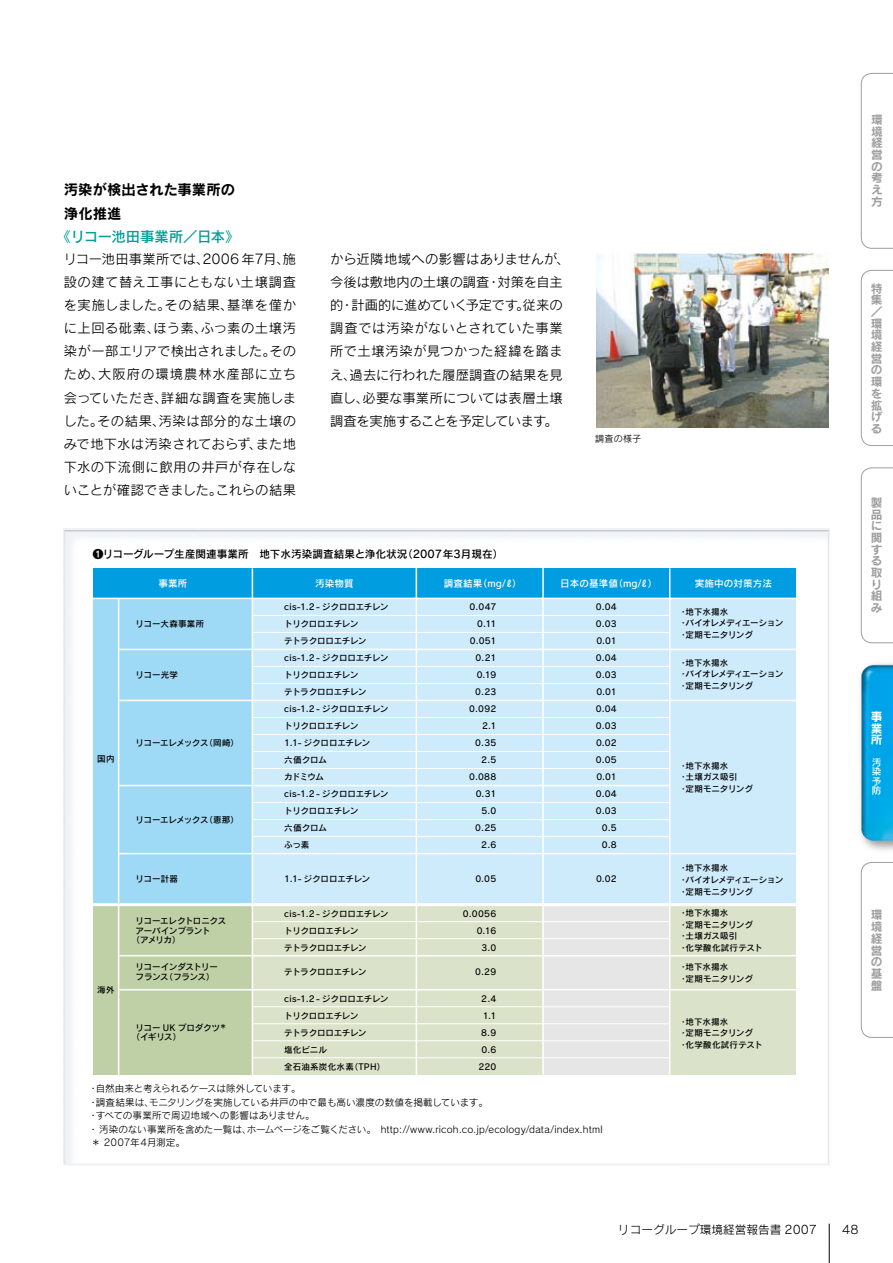
<style>
.page{position:relative;width:893px;height:1263px;background:#fff}
.page>*{position:absolute;margin:0;border:0;box-sizing:border-box;transform-origin:0 0}
.t1{font:14.4px/23.1px "Rodin Pro B";letter-spacing:.005em;color:#000}
.t2{font:14.4px "Rodin Pro DB";letter-spacing:-.02em;color:#009e96}
.t3{font:13.35px/23.1px "Rodin Pro M";letter-spacing:.005em;color:#000;text-align:justify}
.t4{font:11.7px/11.7px "Rodin Pro B";color:#9f9fa0;text-align:justify}
.t5{font:11.7px "Rodin Pro M";color:#000}
.t6{font:11.7px/12px "Rodin Pro B";color:#fff}
.t7{font:10.65px "Rodin Pro DB 90 pv RKSJ H";color:#000}
.t8{font:9.6px/13.5px "Rodin Pro M 90 pv RKSJ H";letter-spacing:-.005em;color:#000}
.t9{font:9.6px "Rodin Pro DB 90 pv RKSJ H";letter-spacing:.01em;color:#fff}
.t10{font:9.6px/9.6px "Rodin Pro DB";color:#fff;text-align:justify}
.t11{font:9px "Rodin Pro M";letter-spacing:.02em;color:#000}
.t12{font:8.55px/17.1px "Rodin Pro DB 90 pv RKSJ H";letter-spacing:-.015em;color:#000}
.t13{font:8.55px/17.1px "Rodin Pro DB 90 pv RKSJ H";letter-spacing:.025em;color:#000;text-align:right}
.t14{font:8.55px/17.1px "Rodin Pro DB 90 pv RKSJ H";letter-spacing:.03em;color:#000;text-align:right}
.t15{font:8.55px/11.7px "Rodin Pro DB 90 pv RKSJ H";letter-spacing:.015em;color:#000}
.t16{font:8.55px "Rodin Pro DB 90 pv RKSJ H";letter-spacing:-.035em;color:#000}
.t17{font:8.55px/11.7px "Rodin Pro DB 90 pv RKSJ H";letter-spacing:.01em;color:#000}
.t18{font:8.55px/9.6px "Rodin Pro DB 90 pv RKSJ H";letter-spacing:-.04em;color:#000}
.t19{font:8.55px "Rodin Pro DB 90 pv RKSJ H";letter-spacing:.035em;color:#000}
</style>
<div class="page">
<hr style="left:829px;top:1224px;width:1px;height:39px;background:#000">
<div style="left:856px;top:660px;width:37px;height:194px;background:#000;opacity:.4"></div>
<img style="left:861px;top:665px;width:32px;height:176px">
<svg style="left:861px;top:467px;width:32px;height:176px"></svg>
<svg style="left:861px;top:862px;width:32px;height:176px"></svg>
<svg style="left:861px;top:73px;width:32px;height:176px"></svg>
<svg style="left:861px;top:270px;width:32px;height:176px"></svg>
<svg style="left:64px;top:530px;width:765px;height:635px"></svg>
<div style="left:93px;top:598px;width:160px;height:477px;background:#9ed9f6"></div>
<div style="left:93px;top:905px;width:160px;height:170px;background:#bfd0a7"></div>
<div style="left:252px;top:598px;width:544px;height:477px;background:#ceebfb"></div>
<div style="left:252px;top:905px;width:544px;height:170px;background:#dae3c9"></div>
<div style="left:93px;top:568px;width:703px;height:31px;background:#009de1"></div>
<hr style="left:252px;top:568px;width:1px;height:509px;background:#fff">
<hr style="left:118px;top:599px;width:1px;height:478px;background:#fff">
<div style="left:543px;top:904px;width:127px;height:171px;background:#e6e6e6"></div>
<hr style="left:542px;top:566px;width:2px;height:514px;background:#fff">
<hr style="left:416px;top:566px;width:1px;height:514px;background:#fff">
<hr style="left:669px;top:568px;width:1px;height:510px;background:#fff">
<hr style="left:93px;top:598px;width:703px;height:1px;background:#fff">
<hr style="left:252px;top:615px;width:418px;height:1px;background:#fff">
<hr style="left:252px;top:632px;width:418px;height:1px;background:#fff">
<hr style="left:252px;top:666px;width:418px;height:1px;background:#fff">
<hr style="left:252px;top:683px;width:418px;height:1px;background:#fff">
<hr style="left:252px;top:717px;width:418px;height:1px;background:#fff">
<hr style="left:252px;top:734px;width:418px;height:1px;background:#fff">
<hr style="left:252px;top:751px;width:418px;height:1px;background:#fff">
<hr style="left:252px;top:768px;width:418px;height:1px;background:#fff">
<hr style="left:252px;top:802px;width:418px;height:1px;background:#fff">
<hr style="left:252px;top:819px;width:418px;height:1px;background:#fff">
<hr style="left:252px;top:836px;width:418px;height:1px;background:#fff">
<hr style="left:91px;top:903px;width:707px;height:3px;background:#fff">
<hr style="left:252px;top:921px;width:418px;height:1px;background:#fff">
<hr style="left:252px;top:938px;width:418px;height:1px;background:#fff">
<hr style="left:252px;top:1006px;width:418px;height:1px;background:#fff">
<hr style="left:252px;top:1023px;width:418px;height:1px;background:#fff">
<hr style="left:252px;top:1040px;width:418px;height:1px;background:#fff">
<hr style="left:252px;top:1057px;width:418px;height:1px;background:#fff">
<hr style="left:119px;top:649px;width:677px;height:1px;background:#fff">
<hr style="left:119px;top:700px;width:677px;height:1px;background:#fff">
<hr style="left:119px;top:785px;width:551px;height:1px;background:#fff">
<hr style="left:119px;top:853px;width:677px;height:1px;background:#fff">
<hr style="left:119px;top:955px;width:677px;height:1px;background:#fff">
<hr style="left:119px;top:989px;width:677px;height:1px;background:#fff">
<img style="left:597px;top:254px;width:232px;height:174px">
<h1 class="t1" style="left:64px;top:178px;width:173px">汚染が検出された事業所の浄化推進</h1>
<h1 class="t2" style="left:57px;top:227px;width:184px">《リコー池田事業所／日本》</h1>
<h2 class="t3" style="left:64px;top:247px;width:234px">リコー池田事業所では、2006 年7月、施設の建て替え工事にともない土壌調査を実施しました。その結果、基準を僅かに上回る砒素、ほう素、ふっ素の土壌汚染が一部エリアで検出されました。そのため、大阪府の環境農林水産部に立ち会っていただき、詳細な調査を実施しました。その結果、汚染は部分的な土壌のみで地下水は汚染されておらず、また地下水の下流側に飲用の井戸が存在しないことが確認できました。これらの結果</h2>
<h2 class="t3" style="left:330px;top:247px;width:241px;text-align:left">から近隣地域への影響はありませんが、今後は敷地内の土壌の調査・対策を自主的・計画的に進めていく予定です。従来の調査では汚染がないとされていた事業所で土壌汚染が見つかった経緯を踏まえ、過去に行われた履歴調査の結果を見直し、必要な事業所については表層土壌調査を実施することを予定しています。</h2>
<p class="t11" style="left:595px;top:433px;width:47px">調査の様子</p>
<p class="t7" style="left:93px;top:547px;width:412px">❶リコーグループ生産関連事業所　地下水汚染調査結果と浄化状況（2007年3月現在）</p>
<p class="t9" style="left:158px;top:577px;width:30px">事業所</p>
<p class="t9" style="left:315px;top:577px;width:40px">汚染物質</p>
<p class="t9" style="left:444px;top:577px;width:79px">調査結果（mg/ℓ）</p>
<p class="t9" style="left:560px;top:577px;width:98px">日本の基準値（mg/ℓ）</p>
<p class="t9" style="left:695px;top:577px;width:79px">実施中の対策方法</p>
<p class="t12" style="left:284px;top:598px;width:106px">cis-1.2 - ジクロロエチレントリクロロエチレン<br>テトラクロロエチレンcis-1.2 - ジクロロエチレントリクロロエチレン<br>テトラクロロエチレンcis-1.2 - ジクロロエチレントリクロロエチレン<br>1.1- ジクロロエチレン<br>六価クロム<br>カドミウム<br>cis-1.2 - ジクロロエチレントリクロロエチレン<br>六価クロム<br>ふっ素</p>
<p class="t12" style="left:284px;top:870px;width:87px">1.1- ジクロロエチレン</p>
<p class="t12" style="left:284px;top:904px;width:106px">cis-1.2 - ジクロロエチレントリクロロエチレン<br>テトラクロロエチレン</p>
<p class="t12" style="left:284px;top:963px;width:84px">テトラクロロエチレン</p>
<p class="t12" style="left:284px;top:989px;width:106px">cis-1.2 - ジクロロエチレントリクロロエチレン<br>テトラクロロエチレン<br>塩化ビニル<br>全石油系炭化水素（TPH）</p>
<p class="t13" style="left:469px;top:598px;width:29px">0.047<br>0.11<br>0.051<br>0.21<br>0.19<br>0.23<br>0.092<br>2.1<br>0.35<br>2.5<br>0.088<br>0.31<br>5.0<br>0.25<br>2.6</p>
<p class="t12" style="left:475px;top:870px;width:22px">0.05</p>
<p class="t12" style="left:463px;top:904px;width:35px;text-align:right">0.0056<br>0.16<br>3.0</p>
<p class="t12" style="left:475px;top:963px;width:23px">0.29</p>
<p class="t12" style="left:478px;top:989px;width:20px;text-align:center">2.4<br>1.1<br>8.9<br>0.6<br>220</p>
<p class="t14" style="left:596px;top:598px;width:23px">0.04<br>0.03<br>0.01<br>0.04<br>0.03<br>0.01<br>0.04<br>0.03<br>0.02<br>0.05<br>0.01<br>0.04<br>0.03<br>0.5<br>0.8</p>
<p class="t12" style="left:596px;top:870px;width:22px">0.02</p>
<p class="t12" style="left:679px;top:605px;width:106px;line-height:11.7px">・地下水揚水<br>・バイオレメディエーション・定期モニタリング</p>
<p class="t12" style="left:679px;top:656px;width:106px;line-height:11.7px">・地下水揚水<br>・バイオレメディエーション・定期モニタリング</p>
<p class="t19" style="left:136px;top:618px;width:70px">リコー大森事業所</p>
<p class="t12" style="left:136px;top:666px;width:44px">リコー光学</p>
<p class="t16" style="left:136px;top:737px;width:105px">リコーエレメックス（岡崎）</p>
<p class="t12" style="left:97px;top:750px;width:19px">国内</p>
<p class="t17" style="left:679px;top:759px;width:75px">・地下水揚水<br>・土壌ガス吸引<br>・定期モニタリング</p>
<p class="t16" style="left:136px;top:814px;width:105px">リコーエレメックス（恵那）</p>
<p class="t12" style="left:679px;top:862px;width:106px;line-height:11.7px">・地下水揚水<br>・バイオレメディエーション・定期モニタリング</p>
<p class="t12" style="left:136px;top:870px;width:44px">リコー計器</p>
<p class="t15" style="left:679px;top:906px;width:85px">・地下水揚水<br>・定期モニタリング・土壌ガス吸引<br>・化学酸化試行テスト</p>
<p class="t16" style="left:136px;top:915px;width:92px">リコーエレクトロニクス</p>
<p class="t12" style="left:136px;top:921px;width:76px">アーバインプラント</p>
<p class="t12" style="left:131px;top:931px;width:51px">（アメリカ）</p>
<p class="t18" style="left:136px;top:962px;width:84px">リコーインダストリーフランス（フランス）</p>
<p class="t12" style="left:679px;top:960px;width:75px;line-height:11.7px">・地下水揚水<br>・定期モニタリング</p>
<p class="t12" style="left:97px;top:980px;width:19px">海外</p>
<p class="t15" style="left:679px;top:1015px;width:85px">・地下水揚水<br>・定期モニタリング・化学酸化試行テスト</p>
<p class="t12" style="left:131px;top:1022px;width:97px;line-height:9.6px;text-indent:4px">リコー UK プロダクツ<sup>＊</sup>（イギリス）</p>
<p class="t8" style="left:89px;top:1081px;width:515px">・自然由来と考えられるケースは除外しています。<br>・調査結果は、モニタリングを実施している井戸の中で最も高い濃度の数値を掲載しています。<br>・すべての事業所で周辺地域への影響はありません。<br>・ 汚染のない事業所を含めた一覧は、ホームページをご覧ください。　http://www.ricoh.co.jp/ecology/data/index.html＊ 2007年4月測定。</p>
<h3 class="t4" style="left:871px;top:113px;width:13px">環境経営の考え方</h3>
<h3 class="t4" style="left:871px;top:282px;width:13px">特集／環境経営の環を拡げる</h3>
<h3 class="t4" style="left:871px;top:496px;width:13px;text-align:left">製品に関する取り組み</h3>
<h3 class="t6" style="left:871px;top:710px;width:15px">事業所　</h3>
<p class="t10" style="left:872px;top:757px;width:11px">汚染予防</p>
<h3 class="t4" style="left:871px;top:909px;width:13px">環境経営の基盤</h3>
<h3 class="t5" style="left:618px;top:1222px;width:200px">リコーグループ環境経営報告書 2007</h3>
<h3 class="t5" style="left:842px;top:1222px;width:18px">48</h3>
</div>
